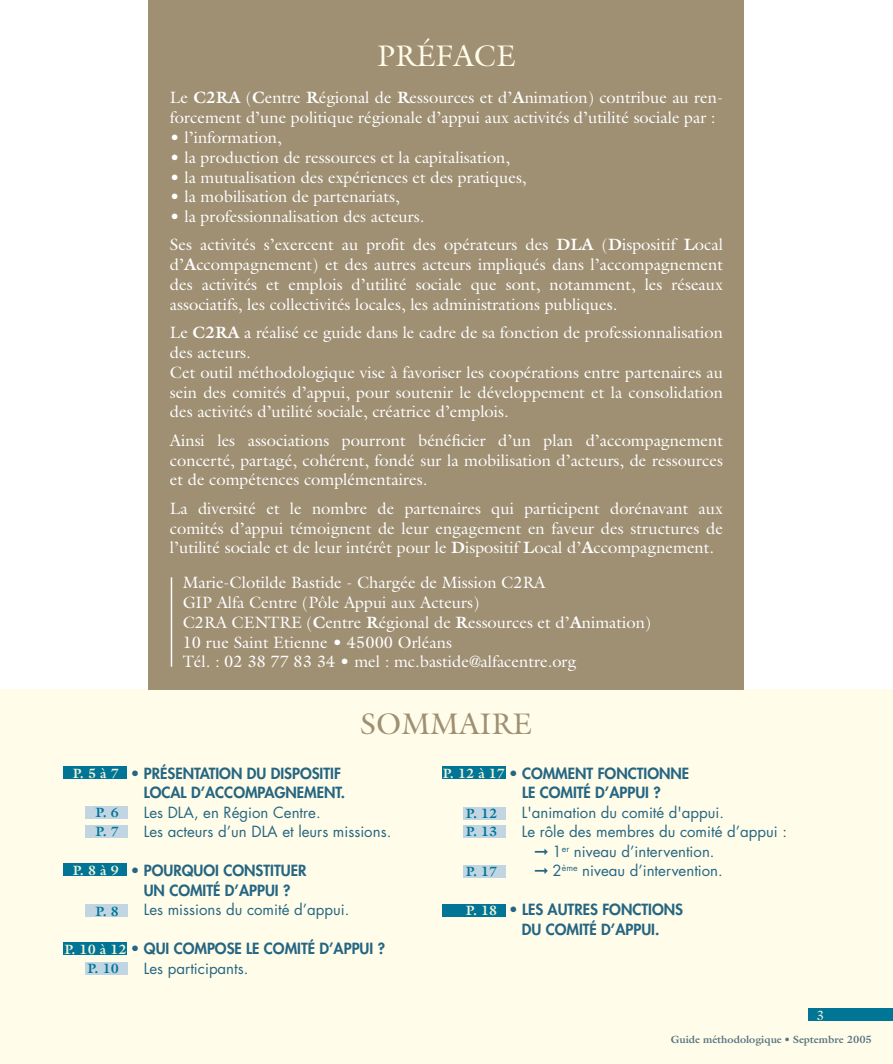
<style>
.page{position:relative;width:893px;height:1064px;background:#fff}
.page>*{position:absolute;margin:0;border:0;box-sizing:border-box;transform-origin:0 0}
.t1{font:30px "Galliard";color:#9f8f73}
.t2{font:30px "Galliard";color:#fffde9}
.t3{font:16.5px/19.8px "Galliard";color:#fff}
.t4{font:15px/19.5px "Futura";color:#266683}
.t5{font:800 15px/19.5px "Futura";color:#266683}
.t6{font:700 13.5px "Galliard";color:#f2f2d7}
.t7{font:700 13.5px/18.8px "Galliard";color:#007595}
.t8{font:13.5px "Galliard";color:#f2f2d7}
.t9{font:700 10.5px "Galliard";color:#557482}
.s1{font-weight:700}
</style>
<div class="page">
<div style="left:0;top:689px;width:892px;height:374px;background:#fffde9"></div>
<div style="left:808px;top:1008px;width:84px;height:13px;background:#007595"></div>
<div style="left:149px;top:0;width:595px;height:689px;background:#9f8f73"></div>
<div style="left:442px;top:904px;width:64px;height:12px;background:#007595"></div>
<div style="left:64px;top:766px;width:63px;height:13px;background:#007595"></div>
<div style="left:85px;top:805px;width:42px;height:13px;background:#c1d5e2"></div>
<div style="left:85px;top:824px;width:42px;height:13px;background:#c1d5e2"></div>
<div style="left:64px;top:863px;width:63px;height:13px;background:#007595"></div>
<div style="left:85px;top:904px;width:42px;height:13px;background:#c1d5e2"></div>
<div style="left:64px;top:942px;width:63px;height:13px;background:#007595"></div>
<div style="left:85px;top:962px;width:42px;height:13px;background:#c1d5e2"></div>
<div style="left:442px;top:766px;width:64px;height:13px;background:#007595"></div>
<div style="left:463px;top:806px;width:43px;height:13px;background:#c1d5e2"></div>
<div style="left:463px;top:824px;width:43px;height:13px;background:#c1d5e2"></div>
<div style="left:463px;top:865px;width:43px;height:13px;background:#c1d5e2"></div>
<hr style="left:171px;top:577px;width:1px;height:89px;background:#fff">
<h1 class="t2" style="left:377px;top:45px;width:140px">PRÉFACE</h1>
<p class="t3" style="left:170px;top:89px;width:554px">Le <span class="s1">C2RA</span> (<span class="s1">C</span>entre <span class="s1">R</span>égional de <span class="s1">R</span>essources et d’<span class="s1">A</span>nimation) contribue au ren&shy;forcement d’une politique régionale d’appui aux activités d’utilité sociale par :</p>
<p class="t3" style="left:170px;top:129px;width:113px">• l’information,</p>
<p class="t3" style="left:170px;top:149px;width:342px">• la production de ressources et la capitalisation,</p>
<p class="t3" style="left:170px;top:169px;width:358px">• la mutualisation des expériences et des pratiques,</p>
<p class="t3" style="left:170px;top:188px;width:231px">• la mobilisation de partenariats,</p>
<p class="t3" style="left:170px;top:204px;width:554px;line-height:28.3px">• la professionnalisation des acteurs.<br>Ses activités s’exercent au profit des opérateurs des <span class="s1">DLA</span> (<span class="s1">D</span>ispositif <span class="s1">L</span>ocal</p>
<p class="t3" style="left:170px;top:256px;width:554px;text-align:justify">d’<span class="s1">A</span>ccompagnement) et des autres acteurs impliqués dans l’accompagnement des activités et emplois d’utilité sociale que sont, notamment, les réseaux associatifs, les collectivités locales, les administrations publiques.</p>
<p class="t3" style="left:170px;top:324px;width:554px">Le <span class="s1">C2RA</span> a réalisé ce guide dans le cadre de sa fonction de professionnalisation des acteurs.<br>Cet outil méthodologique vise à favoriser les coopérations entre partenaires au sein des comités d’appui, pour soutenir le développement et la consolidation des activités d’utilité sociale, créatrice d’emplois.</p>
<p class="t3" style="left:170px;top:432px;width:554px;text-align:justify">Ainsi les associations pourront bénéficier d’un plan d’accompagnement concerté, partagé, cohérent, fondé sur la mobilisation d’acteurs, de ressources et de compétences complémentaires.</p>
<p class="t3" style="left:170px;top:500px;width:554px;text-align:justify">La diversité et le nombre de partenaires qui participent dorénavant aux comités d’appui témoignent de leur engagement en faveur des structures de l’utilité sociale et de leur intérêt pour le <span class="s1">D</span>ispositif <span class="s1">L</span>ocal d’<span class="s1">A</span>ccompagnement.</p>
<p class="t3" style="left:183px;top:574px;width:470px">Marie-Clotilde Bastide - Chargée de Mission C2RA<br>GIP Alfa Centre (Pôle Appui aux Acteurs)<br>C2RA CENTRE (<span class="s1">C</span>entre <span class="s1">R</span>égional de <span class="s1">R</span>essources et d’<span class="s1">A</span>nimation)<br>10 rue Saint Etienne • 45000 Orléans<br>Tél. : 02 38 77 83 34 • mel : mc.bastide@alfacentre.org</p>
<h1 class="t1" style="left:360px;top:712px;width:173px">SOMMAIRE</h1>
<p class="t5" style="left:131px;top:764px;width:216px;text-align:right">• PRÉSENTATION DU DISPOSITIF<br>LOCAL D’ACCOMPAGNEMENT.</p>
<p class="t4" style="left:144px;top:803px;width:249px">Les DLA, en Région Centre.<br>Les acteurs d’un DLA et leurs missions.</p>
<p class="t5" style="left:131px;top:861px;width:177px;text-align:center">• POURQUOI CONSTITUER<br>UN COMITÉ D’APPUI ?</p>
<p class="t4" style="left:144px;top:901px;width:207px">Les missions du comité d’appui.</p>
<p class="t5" style="left:131px;top:939px;width:255px">• QUI COMPOSE LE COMITÉ D’APPUI ?</p>
<p class="t4" style="left:144px;top:959px;width:106px">Les participants.</p>
<p class="t6" style="left:73px;top:768px;width:48px">P. 5 à 7</p>
<p class="t7" style="left:95px;top:804px;width:25px">P. 6<br>P. 7</p>
<p class="t6" style="left:73px;top:865px;width:48px">P. 8 à 9</p>
<p class="t7" style="left:95px;top:902px;width:25px">P. 8</p>
<p class="t6" style="left:64px;top:943px;width:64px">P. 10 à 12</p>
<p class="t7" style="left:87px;top:960px;width:33px">P. 10</p>
<p class="t5" style="left:522px;top:764px;width:169px;text-indent:-13px">• COMMENT FONCTIONNE<br>LE COMITÉ D’APPUI ?</p>
<p class="t4" style="left:521px;top:803px;width:204px">L'animation du comité d'appui.</p>
<p class="t4" style="left:521px;top:823px;width:267px">Le rôle des membres du comité d’appui :</p>
<p class="t4" style="left:534px;top:842px;width:181px">➞ 1<sup>er</sup> niveau d’intervention.</p>
<p class="t4" style="left:534px;top:862px;width:190px">➞ 2<sup>ème</sup> niveau d’intervention.</p>
<p class="t5" style="left:521px;top:900px;width:163px;text-indent:-13px">• LES AUTRES FONCTIONS<br>DU COMITÉ D’APPUI.</p>
<p class="t6" style="left:443px;top:767px;width:64px">P. 12 à 17</p>
<p class="t7" style="left:466px;top:805px;width:33px;line-height:18px">P. 12<br>P. 13</p>
<p class="t7" style="left:466px;top:863px;width:33px">P. 17</p>
<p class="t6" style="left:466px;top:905px;width:33px">P. 18</p>
<p class="t8" style="left:816px;top:1009px;width:9px">3</p>
<p class="t9" style="left:670px;top:1034px;width:203px">Guide méthodologique • Septembre 2005</p>
</div>
